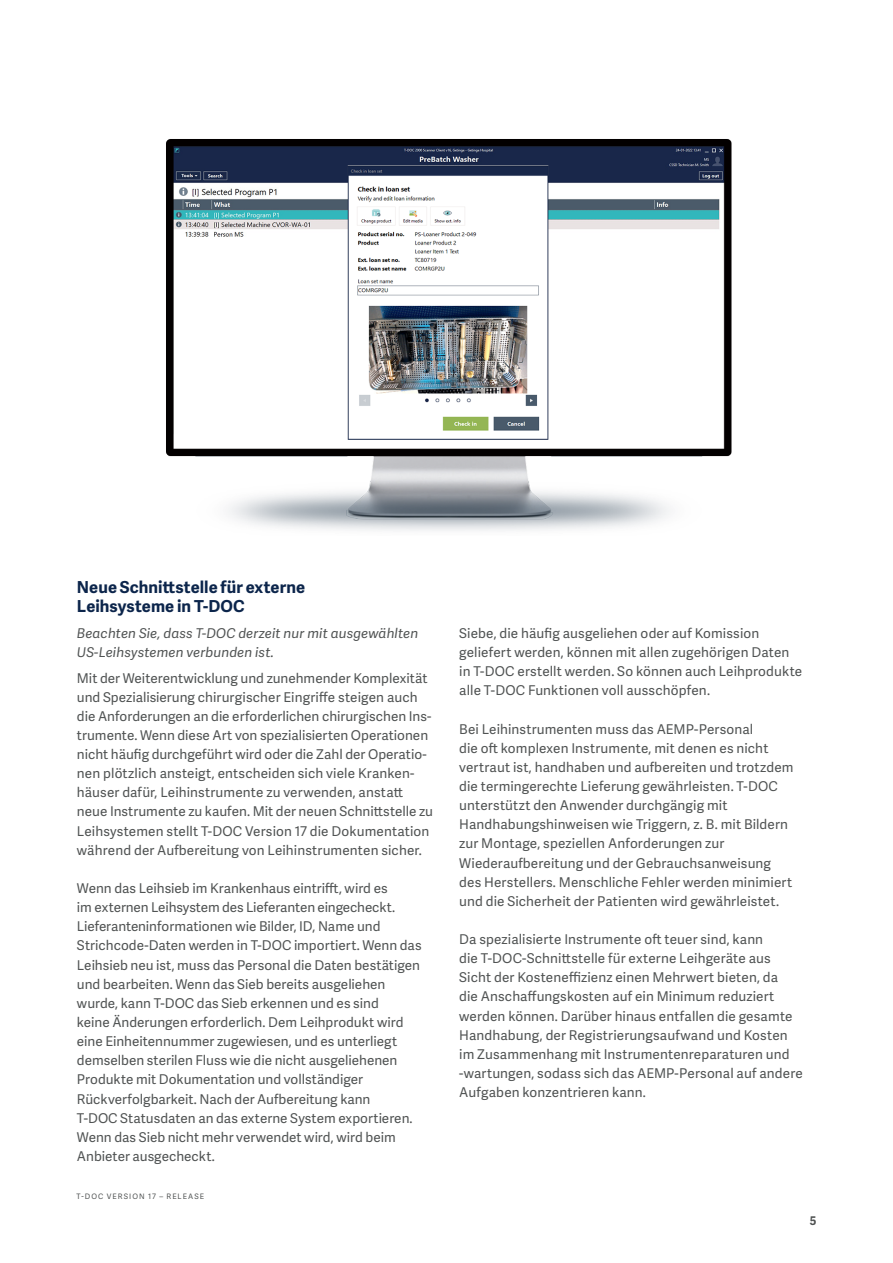
<style>
.page{position:relative;width:893px;height:1263px;background:#fff}
.page>*{position:absolute;margin:0;border:0;box-sizing:border-box;transform-origin:0 0}
.A4_USL_Body_copy_Ade{font:700 16.5px/19.2px "Adelle Sans";letter-spacing:.005em;color:#0c254b}
.A4_USL_Body_copy_Ade-2{font:13.5px/19.2px "Adelle Sans";letter-spacing:.005em;color:#505353}
.A4_USL_Body_copy_Ade-3{font:italic 13.5px/19.2px "Adelle Sans";letter-spacing:.01em;color:#505353}
.t1{font:700 12px "Adelle Sans";color:#505353}
.t2{font:7.5px "Adelle Sans";letter-spacing:.145em;color:#505353}
</style>
<div class="page">
<img style="left:166px;top:139px;width:566px;height:392px">
<p class="A4_USL_Body_copy_Ade" style="left:77px;top:577px;width:230px">Neue Schnittstelle für externe<br>Leihsysteme in T-DOC</p>
<p class="A4_USL_Body_copy_Ade-3" style="left:77px;top:623px;width:343px">Beachten Sie, dass T-DOC derzeit nur mit ausgewählten<br>US-Leihsystemen verbunden ist.</p>
<p class="A4_USL_Body_copy_Ade-2" style="left:77px;top:668px;width:358px">Mit der Weiterentwicklung und zunehmender Komplexität und Spezialisierung chirurgischer Eingriffe steigen auch die Anforderungen an die erforderlichen chirurgischen I ns&shy;trumente. Wenn diese Art von spezialisierten Operationen nicht häufig durchgeführt wird oder die Zahl der Operatio&shy;nen plötzlich ansteigt, entscheiden sich viele Kranken&shy;häuser dafür, Leihinstrumente zu verwenden, anstatt neue I nstrumente zu kaufen. Mit der neuen Schnittstelle zu Leihsystemen stellt T-DOC Version 17 die Dokumentation während der Aufbereitung von Leihinstrumenten sicher.</p>
<p class="A4_USL_Body_copy_Ade-2" style="left:77px;top:878px;width:346px">Wenn das Leihsieb im Krankenhaus eintrifft, wird es<br>im externen Leihsystem des Lieferanten eingecheckt.<br>Lieferanteninformationen wie Bilder, I D, N ame und Strichcode-Daten werden in T-DOC importiert. Wenn das Leihsieb neu ist, muss das Personal die Daten bestätigen und bearbeiten. Wenn das Sieb bereits ausgeliehen wurde, kann T-DOC das Sieb erkennen und es sind<br>keine Änderungen erforderlich. Dem Leihprodukt wird eine Einheitennummer zugewiesen, und es unterliegt demselben sterilen Fluss wie die nicht ausgeliehenen Produkte mit Dokumentation und vollständiger Rückverfolgbarkeit. N ach der Aufbereitung kann<br>T-DOC Statusdaten an das externe System exportieren.<br>Wenn das Sieb nicht mehr verwendet wird, wird beim Anbieter ausgecheckt.</p>
<p class="t2" style="left:77px;top:1191px;width:129px">T-DOC VERSION 17 – RELEASE</p>
<p class="A4_USL_Body_copy_Ade-2" style="left:459px;top:623px;width:344px">Siebe, die häufig ausgeliehen oder auf Komission geliefert werden, können mit allen zugehörigen Daten in T-DOC erstellt werden. So können auch Leihprodukte alle T-DOC Funktionen voll ausschöpfen.</p>
<p class="A4_USL_Body_copy_Ade-2" style="left:459px;top:719px;width:336px">Bei Leihinstrumenten muss das AEMP-Personal<br>die oft komplexen I nstrumente, mit denen es nicht vertraut ist, handhaben und aufbereiten und trotzdem die termingerechte Lieferung gewährleisten. T-DOC unterstützt den Anwender durchgängig mit Handhabungshinweisen wie Triggern, z. B. mit Bildern zur Montage, speziellen Anforderungen zur Wiederaufbereitung und der Gebrauchsanweisung des Herstellers. Menschliche Fehler werden minimiert und die Sicherheit der Patienten wird gewährleistet.</p>
<p class="A4_USL_Body_copy_Ade-2" style="left:459px;top:929px;width:345px">Da spezialisierte I nstrumente oft teuer sind, kann<br>die T-DOC-Schnittstelle für externe Leihgeräte aus Sicht der Kosteneffizienz einen Mehrwert bieten, da<br>die Anschaffungskosten auf ein Minimum reduziert werden können. Darüber hinaus entfallen die gesamte Handhabung, der Registrierungsaufwand und Kosten im Zusammenhang mit I nstrumentenreparaturen und -wartungen, sodass sich das AEMP-Personal auf andere Aufgaben konzentrieren kann.</p>
<p class="t1" style="left:810px;top:1211px;width:8px">5</p>
</div>
